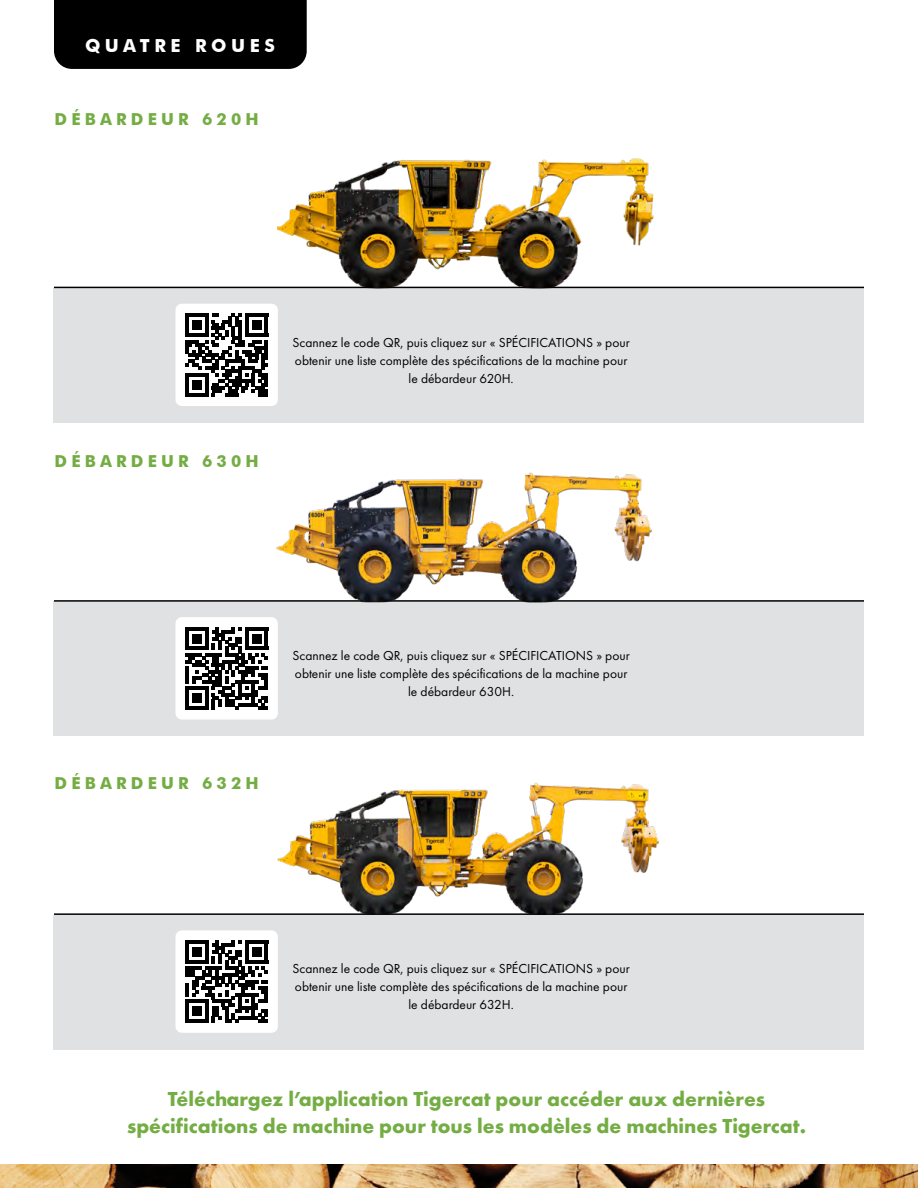
<style>
.page{position:relative;width:918px;height:1188px;background:#fff}
.page>*{position:absolute;margin:0;border:0;box-sizing:border-box;transform-origin:0 0}
.t1{font:700 21px/27px "Futura PT";color:#74ad43;text-align:center}
.t2{font:700 18px "Futura BT";letter-spacing:.25em;color:#fff}
.t3{font:700 16.5px "Futura BT";letter-spacing:.25em;color:#74ad43}
.t4{font:13.5px/18px "Futura PT";color:#000;text-align:center}
</style>
<div class="page">
<div style="left:54px;top:0;width:253px;height:69px;background:#000"></div>
<img style="left:0;top:1165px;width:918px;height:23px">
<div style="left:54px;top:288px;width:810px;height:134px;background:#dfe1e3"></div>
<div style="left:54px;top:602px;width:810px;height:134px;background:#dfe1e3"></div>
<div style="left:54px;top:915px;width:810px;height:134px;background:#dfe1e3"></div>
<hr style="left:54px;top:287px;width:810px;height:1px;background:#000">
<hr style="left:54px;top:600px;width:810px;height:2px;background:#000">
<hr style="left:54px;top:913px;width:810px;height:2px;background:#000">
<div style="left:176px;top:304px;width:102px;height:102px;background:#fff;border-radius:6px"></div>
<svg style="left:185px;top:313px;width:84px;height:84px"></svg>
<svg style="left:185px;top:313px;width:83px;height:83px"></svg>
<hr style="left:185px;top:393px;width:23px;height:3px;background:#000">
<div style="left:192px;top:380px;width:10px;height:10px;background:#000"></div>
<div style="left:176px;top:617px;width:102px;height:103px;background:#fff;border-radius:6px"></div>
<svg style="left:185px;top:627px;width:83px;height:83px"></svg>
<hr style="left:185px;top:706px;width:23px;height:4px;background:#000">
<div style="left:192px;top:693px;width:10px;height:10px;background:#000"></div>
<div style="left:176px;top:930px;width:102px;height:103px;background:#fff;border-radius:6px"></div>
<svg style="left:185px;top:940px;width:83px;height:83px"></svg>
<hr style="left:185px;top:1020px;width:23px;height:3px;background:#000">
<div style="left:192px;top:1006px;width:10px;height:10px;background:#000"></div>
<img style="left:277px;top:158px;width:383px;height:131px">
<img style="left:267px;top:472px;width:396px;height:159px">
<img style="left:269px;top:782px;width:399px;height:153px">
<h2 class="t2" style="left:85px;top:35px;width:191px">QUATRE ROUES</h2>
<p class="t3" style="left:55px;top:109px;width:206px">DÉBARDEUR 620H</p>
<p class="t3" style="left:55px;top:451px;width:206px">DÉBARDEUR 630H</p>
<p class="t4" style="left:293px;top:333px;width:339px">Scannez le code QR, puis cliquez sur « SPÉCIFICATIONS » pour obtenir une liste complète des spécifications de la machine pour le débardeur 620H.</p>
<p class="t3" style="left:55px;top:773px;width:206px">DÉBARDEUR 632H</p>
<p class="t4" style="left:293px;top:646px;width:339px">Scannez le code QR, puis cliquez sur « SPÉCIFICATIONS » pour obtenir une liste complète des spécifications de la machine pour le débardeur 630H.</p>
<p class="t4" style="left:293px;top:960px;width:339px">Scannez le code QR, puis cliquez sur « SPÉCIFICATIONS » pour obtenir une liste complète des spécifications de la machine pour le débardeur 632H.</p>
<h1 class="t1" style="left:127px;top:1085px;width:681px">Téléchargez l’application Tigercat pour accéder aux dernières spécifications de machine pour tous les modèles de machines Tigercat.</h1>
</div>
